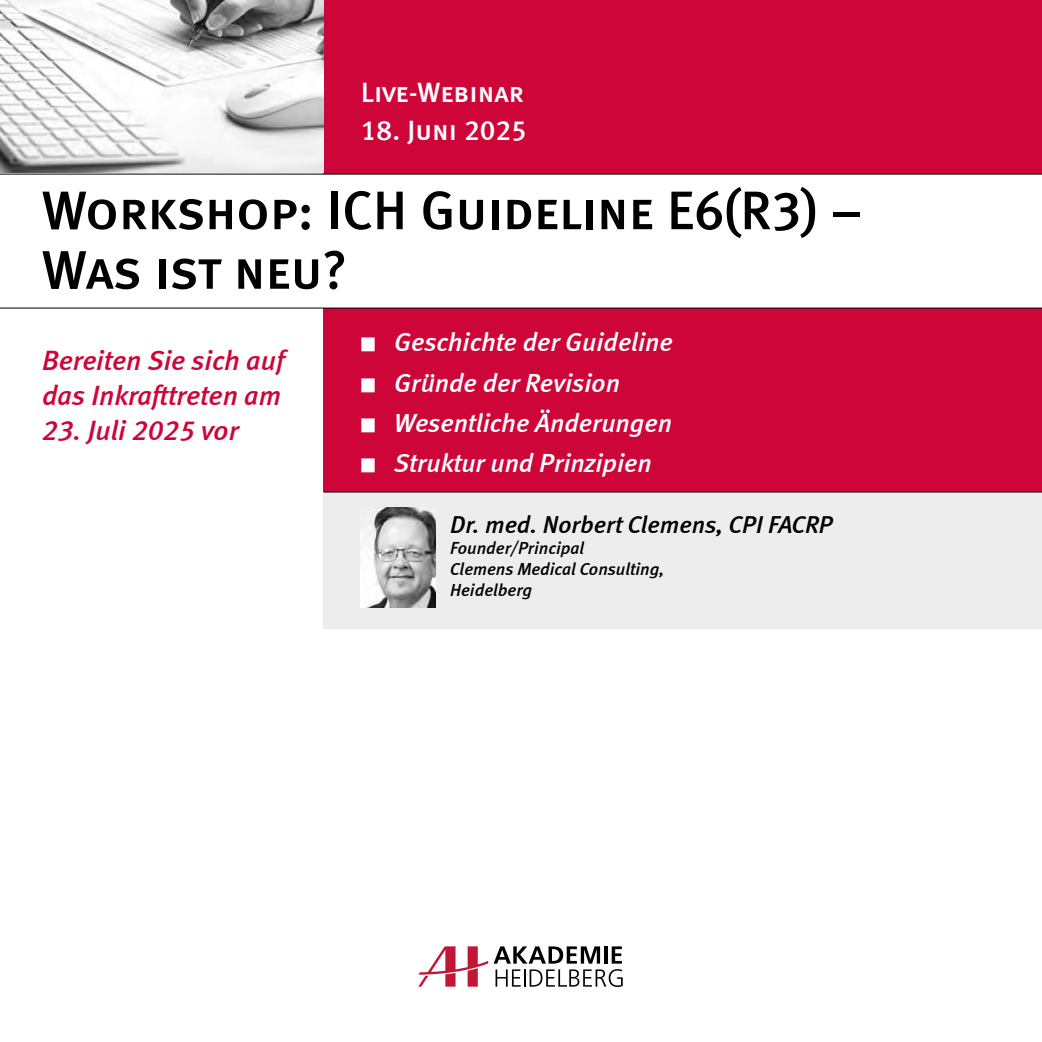
<style>
.page{position:relative;width:1042px;height:1042px;background:#fff}
.page>*{position:absolute;margin:0;border:0;box-sizing:border-box;transform-origin:0 0}
.t1{font:54.25px/59.5px "Meta Medium LF Caps";letter-spacing:-.01em;color:#000}
.t2{font:italic 28px/35px "Meta Medium LF";color:#ce0538}
.t3{font:28px "Meta Medium LF Caps";color:#fff}
.t4{font:italic 26.25px "Meta Medium LF";color:#fff}
.t5{font:italic 24.5px "Meta Medium LF";color:#000}
.t6{font:italic 17.5px/21px "Meta Medium LF";color:#000}
</style>
<div class="page">
<div style="left:324px;top:0;width:718px;height:174px;background:#ce0538"></div>
<div style="left:324px;top:308px;width:718px;height:184px;background:#ce0538"></div>
<div style="left:324px;top:492px;width:718px;height:137px;background:#ededed"></div>
<svg style="left:418px;top:946px;width:205px;height:41px"></svg>
<hr style="left:0;top:174px;width:1042px;height:1px;background:#000">
<hr style="left:0;top:308px;width:1042px;height:1px;background:#000">
<hr style="left:324px;top:491px;width:718px;height:1px;background:#000">
<img style="left:0;top:0;width:324px;height:172px">
<img style="left:361px;top:508px;width:74px;height:99px">
<p class="t3" style="left:361px;top:76px;width:164px">Live-Webinar</p>
<p class="t3" style="left:361px;top:114px;width:167px">18. Juni 2025</p>
<h1 class="t1" style="left:42px;top:180px;width:821px">Workshop: ICH Guideline E6(R3) –<br>Was ist neu?</h1>
<p class="t2" style="left:42px;top:342px;width:243px">Bereiten Sie sich auf das Inkrafttreten am</p>
<p class="t2" style="left:42px;top:412px;width:198px">23. Juli 2025 vor</p>
<p class="t4" style="left:361px;top:327px;width:313px">■ Geschichte der Guideline</p>
<p class="t4" style="left:361px;top:367px;width:260px">■ Gründe der Revision</p>
<p class="t4" style="left:361px;top:407px;width:312px">■ Wesentliche Änderungen</p>
<p class="t4" style="left:361px;top:447px;width:292px">■ Struktur und Prinzipien</p>
<p class="t5" style="left:450px;top:509px;width:384px">Dr. med. Norbert Clemens, CPI FACRP</p>
<p class="t6" style="left:450px;top:537px;width:216px">Founder/Principal<br>Clemens Medical Consulting,<br>Heidelberg</p>
</div>
